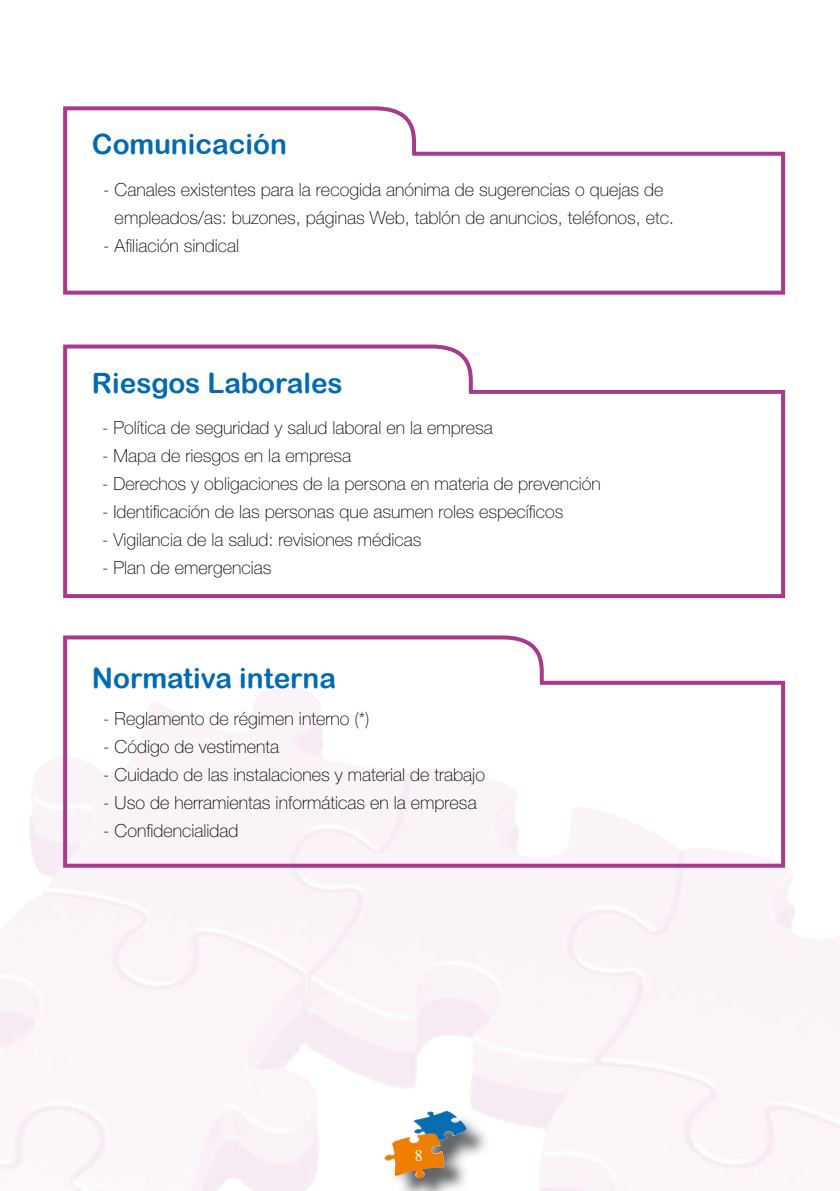
<style>
.page{position:relative;width:840px;height:1191px;background:#fff}
.page>*{position:absolute;margin:0;border:0;box-sizing:border-box;transform-origin:0 0}
.t1{font:28px "Arial Rounded MT Bold";color:#006ab2}
.t2{font:100 18px/28px "Helvetica Neue";color:#000}
.t3{font:16px "Times";color:#fff}
</style>
<div class="page">
<img style="left:387px;top:1113px;width:102px;height:78px">
<svg style="left:394px;top:1173px;width:10px;height:11px"></svg>
<img style="left:413px;top:1111px;width:32px;height:24px">
<img style="left:0;top:756px;width:319px;height:435px">
<svg style="left:63px;top:106px;width:721px;height:189px"></svg>
<svg style="left:63px;top:344px;width:721px;height:254px"></svg>
<svg style="left:63px;top:635px;width:721px;height:232px"></svg>
<h1 class="t1" style="left:92px;top:127px;width:196px">Comunicación</h1>
<p class="t2" style="left:115px;top:175px;width:560px;text-indent:-11px">- Canales existentes para la recogida anónima de sugerencias o quejas de empleados/as: buzones, páginas Web, tablón de anuncios, teléfonos, etc.</p>
<p class="t2" style="left:103px;top:231px;width:137px">- Afiliación sindical</p>
<h1 class="t1" style="left:92px;top:366px;width:252px">Riesgos Laborales</h1>
<p class="t2" style="left:102px;top:414px;width:392px">- Política de seguridad y salud laboral en la empresa</p>
<p class="t2" style="left:102px;top:442px;width:250px">- Mapa de riesgos en la empresa</p>
<p class="t2" style="left:102px;top:470px;width:500px">- Derechos y obligaciones de la persona en materia de prevención</p>
<p class="t2" style="left:102px;top:498px;width:462px">- Identificación de las personas que asumen roles específicos</p>
<p class="t2" style="left:102px;top:526px;width:320px">- Vigilancia de la salud: revisiones médicas</p>
<p class="t2" style="left:102px;top:554px;width:171px">- Plan de emergencias</p>
<h1 class="t1" style="left:92px;top:661px;width:245px">Normativa interna</h1>
<p class="t2" style="left:103px;top:704px;width:267px">- Reglamento de régimen interno (*)</p>
<p class="t2" style="left:103px;top:732px;width:177px">- Código de vestimenta</p>
<p class="t2" style="left:103px;top:760px;width:383px">- Cuidado de las instalaciones y material de trabajo</p>
<p class="t2" style="left:103px;top:788px;width:374px">- Uso de herramientas informáticas en la empresa</p>
<p class="t2" style="left:103px;top:816px;width:137px">- Confidencialidad</p>
<p class="t3" style="left:414px;top:1145px;width:9px">8</p>
</div>
